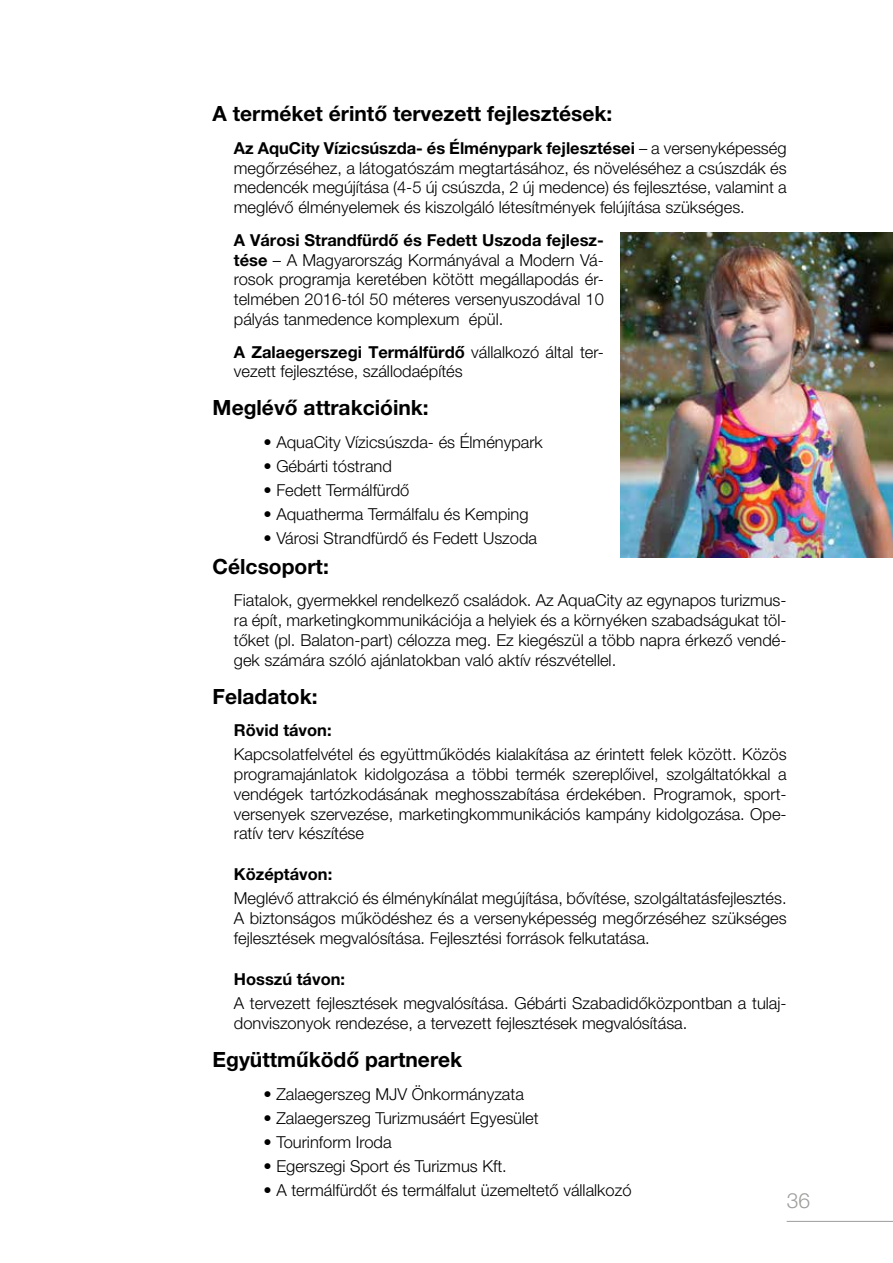
<style>
.page{position:relative;width:893px;height:1263px;background:#fff}
.page>*{position:absolute;margin:0;border:0;box-sizing:border-box;transform-origin:0 0}
.t1{font:700 21px "Helvetica Neue LT Pro";color:#000}
.t2{font:300 21px "Helvetica Neue LT Pro";color:#9d9d9c}
.t3{font:300 16.5px/19.8px "Helvetica Neue LT Pro";color:#000;text-align:justify}
.t4{font:700 16.5px "Helvetica Neue LT Pro";color:#000}
.s1{font-weight:700}
</style>
<div class="page">
<hr style="left:787px;top:1221px;width:106px;height:1px;background:#9d9d9c">
<img style="left:621px;top:233px;width:272px;height:324px">
<p class="t1" style="left:213px;top:101px;width:401px">A terméket érintő tervezett fejlesztések:</p>
<p class="t3" style="left:234px;top:138px;width:554px"><span class="s1">Az AquCity Vízicsúszda- és Élménypark fejlesztései</span> – a versenyképesség megőrzéséhez, a látogatószám megtartásához, és növeléséhez a csúszdák és medencék megújítása (4-5 új csúszda, 2 új medence) és fejlesztése, valamint a meglévő élményelemek és kiszolgáló létesítmények felújítása szükséges.</p>
<p class="t3" style="left:234px;top:230px;width:371px"><span class="s1">A Városi Strandfürdő és Fedett Uszoda fejlesz&shy;tése</span> – A Magyarország Kormányával a Modern Vá&shy;rosok programja keretében kötött megállapodás ér&shy;telmében 2016-tól 50 méteres versenyuszodával 10 pályás tanmedence komplexum épül.</p>
<p class="t3" style="left:234px;top:341px;width:371px"><span class="s1">A Zalaegerszegi Termálfürdő</span> vállalkozó által ter&shy;vezett fejlesztése, szállodaépítés</p>
<p class="t1" style="left:213px;top:395px;width:218px">Meglévő attrakcióink:</p>
<p class="t3" style="left:264px;top:432px;width:281px">• AquaCity Vízicsúszda- és Élménypark</p>
<p class="t3" style="left:264px;top:456px;width:130px">• Gébárti tóstrand</p>
<p class="t3" style="left:264px;top:480px;width:147px">• Fedett Termálfürdő</p>
<p class="t3" style="left:264px;top:504px;width:266px">• Aquatherma Termálfalu és Kemping</p>
<p class="t3" style="left:264px;top:528px;width:275px">• Városi Strandfürdő és Fedett Uszoda</p>
<p class="t1" style="left:213px;top:553px;width:118px">Célcsoport:</p>
<p class="t3" style="left:234px;top:590px;width:554px">Fiatalok, gyermekkel rendelkező családok. Az AquaCity az egynapos turizmus&shy;ra épít, marketingkommunikációja a helyiek és a környéken szabadságukat töl&shy;tőket (pl. Balaton-part) célozza meg. Ez kiegészül a több napra érkező vendé&shy;gek számára szóló ajánlatokban való aktív részvétellel.</p>
<p class="t1" style="left:213px;top:683px;width:106px">Feladatok:</p>
<p class="t4" style="left:234px;top:720px;width:99px">Rövid távon:</p>
<p class="t3" style="left:234px;top:744px;width:554px">Kapcsolatfelvétel és együttműködés kialakítása az érintett felek között. Közös programajánlatok kidolgozása a többi termék szereplőivel, szolgáltatókkal a vendégek tartózkodásának meghosszabítása érdekében. Programok, sport&shy;versenyek szervezése, marketingkommunikációs kampány kidolgozása. Ope&shy;ratív terv készítése</p>
<p class="t4" style="left:234px;top:864px;width:100px">Középtávon:</p>
<p class="t3" style="left:234px;top:888px;width:554px">Meglévő attrakció és élménykínálat megújítása, bővítése, szolgáltatásfejlesztés.<br>A biztonságos működéshez és a versenyképesség megőrzéséhez szükséges fejlesztések megvalósítása. Fejlesztési források felkutatása.</p>
<p class="t4" style="left:234px;top:969px;width:113px">Hosszú távon:</p>
<p class="t3" style="left:234px;top:993px;width:554px">A tervezett fejlesztések megvalósítása. Gébárti Szabadidőközpontban a tulaj&shy;donviszonyok rendezése, a tervezett fejlesztések megvalósítása.</p>
<p class="t1" style="left:213px;top:1046px;width:251px">Együttműködő partnerek</p>
<p class="t3" style="left:264px;top:1083px;width:262px">• Zalaegerszeg MJV Önkormányzata</p>
<p class="t3" style="left:264px;top:1107px;width:277px">• Zalaegerszeg Turizmusáért Egyesület</p>
<p class="t3" style="left:264px;top:1131px;width:129px">• Tourinform Iroda</p>
<p class="t3" style="left:264px;top:1155px;width:245px">• Egerszegi Sport és Turizmus Kft.</p>
<p class="t3" style="left:264px;top:1180px;width:369px">• A termálfürdőt és termálfalut üzemeltető vállalkozó</p>
<p class="t2" style="left:787px;top:1188px;width:25px">36</p>
</div>
